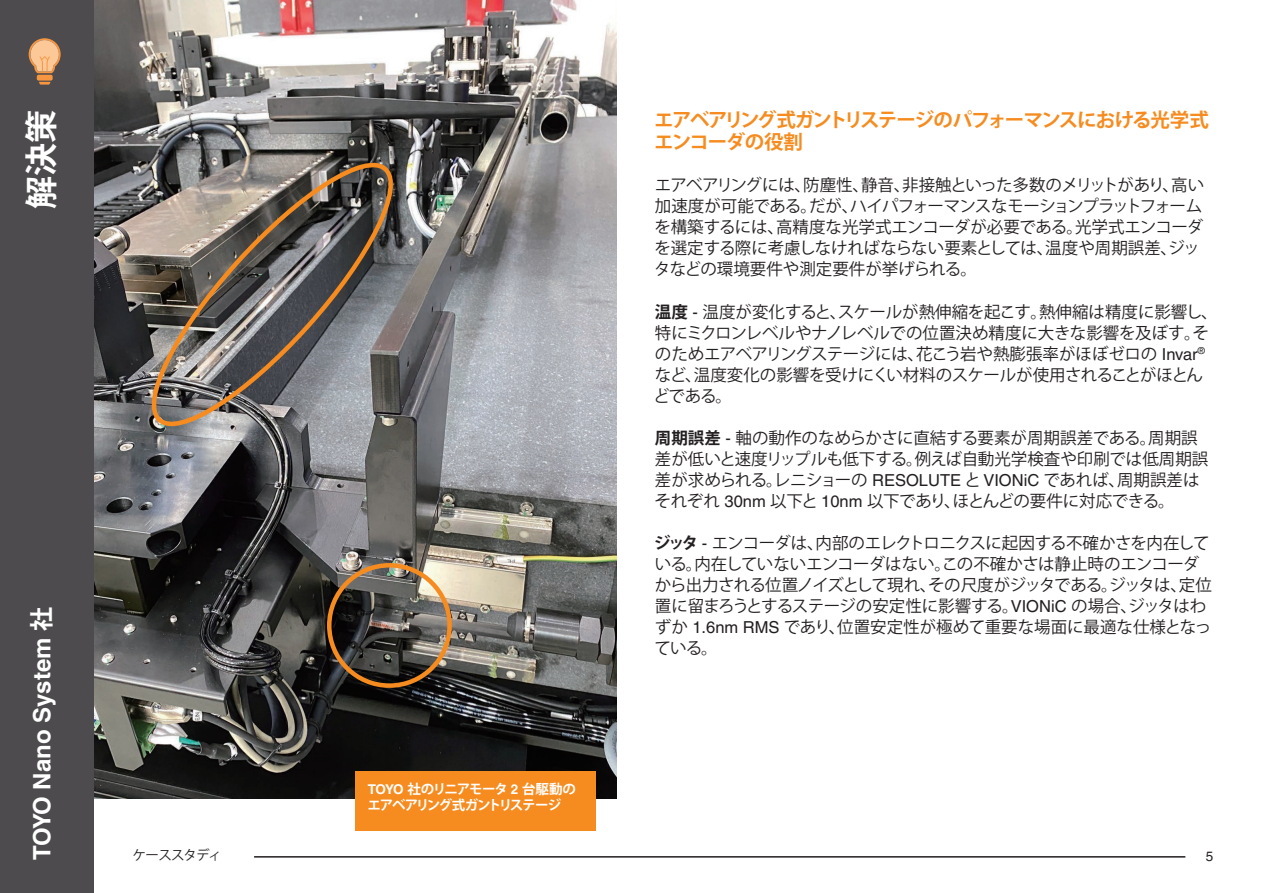
<style>
.page{position:relative;width:1263px;height:893px;background:#fff}
.page>*{position:absolute;margin:0;border:0;box-sizing:border-box;transform-origin:0 0}
.Section_Head_22pt_Bold_White{font:700 33px "Koz Go Std";color:#fff}
.Subheading_16pt_Bold_White{font:700 24px "Helvetica LT Pro";color:#fff}
.Body_Text_13pt_Bold_Orange{font:700 19.5px/22.5px "Koz Go Std";letter-spacing:-.07em;color:#f68c1f}
.Body_Text_11pt{font:16.5px/21px "Koz Go Std";letter-spacing:-.02em;color:#231f20}
.Body_Text_11pt-2{font:16.5px/21px "Koz Go Std";color:#231f20}
.Caption_box_text{font:700 13.5px/16.5px "Koz Go Std";letter-spacing:-.08em;color:#fff}
.Body_Text_9pt{font:13.5px "Koz Go Std";letter-spacing:-.065em;color:#231f20}
.t1{font:13.5px "Helvetica LT Pro";color:#231f20}
.s1{font-family:"Koz Go Std"}
.s2{font-family:"Helvetica LT Pro"}
.s3{font-weight:700}
</style>
<div class="page">
<img style="left:94px;top:0;width:523px;height:798px">
<div style="left:355px;top:771px;width:240px;height:60px;background:#f68c1f"></div>
<svg style="left:140px;top:145px;width:265px;height:292px;background:#746e6a"></svg>
<div style="left:327px;top:563px;width:125px;height:125px;border:4px solid #f68c1f;border-radius:50%"></div>
<hr style="left:254px;top:856px;width:931px;height:2px;background:#231f20">
<div style="left:0;top:0;width:94px;height:893px;background:#4d4b4d"></div>
<div style="left:37px;top:75px;width:16px;height:6px;background:#f79641;border-radius:2px"></div>
<svg style="left:39px;top:82px;width:11px;height:3px"></svg>
<svg style="left:29px;top:38px;width:32px;height:35px"></svg>
<p class="Section_Head_22pt_Bold_White" style="left:20px;top:209px;width:101px;rotate:-90deg">解決策</p>
<p class="Subheading_16pt_Bold_White" style="left:27px;top:860px;width:255px;rotate:-90deg">TOYO Nano System <span class="s1">社</span></p>
<p class="Body_Text_9pt" style="left:133px;top:847px;width:91px">ケーススタディ</p>
<p class="Caption_box_text" style="left:367px;top:781px;width:210px"><span class="s2">TOYO</span> 社のリニアモータ <span class="s2">2</span> 台駆動のエアベアリング式ガントリステージ</p>
<p class="Body_Text_13pt_Bold_Orange" style="left:654px;top:109px;width:556px">エアベアリング式ガントリステージのパフォーマンスにおける光学式エンコーダの役割</p>
<p class="Body_Text_11pt" style="left:654px;top:175px;width:552px">エアベアリングには、防塵性、静音、非接触といった多数のメリットがあり、高い加速度が可能である。だが、ハイパフォーマンスなモーションプラットフォームを構築するには、高精度な光学式エンコーダが必要である。光学式エンコーダを選定する際に考慮しなければならない要素としては、温度や周期誤差、ジッタなどの環境要件や測定要件が挙げられる。</p>
<p class="Body_Text_11pt" style="left:653px;top:302px;width:565px"><span class="s3">温度</span> <span class="s2">-</span> 温度が変化すると、スケールが熱伸縮を起こす。熱伸縮は精度に影響し、特にミクロンレベルやナノレベルでの位置決め精度に大きな影響を及ぼす。そのためエアベアリングステージには、花こう岩や熱膨張率がほぼゼロの <span class="s2">Invar</span><sup>®</sup>など、温度変化の影響を受けにくい材料のスケールが使用されることがほとんどである。</p>
<p class="Body_Text_11pt-2" style="left:654px;top:428px;width:555px"><span class="s3">周期誤差</span> <span class="s2">-</span> 軸の動作のなめらかさに直結する要素が周期誤差である。周期誤差が低いと速度リップルも低下する。例えば自動光学検査や印刷では低周期誤差が求められる。レニショーの <span class="s2">RESOLUTE</span> と <span class="s2">VIONiC</span> であれば、周期誤差はそれぞれ <span class="s2">30nm</span> 以下と <span class="s2">10nm</span> 以下であり、ほとんどの要件に対応できる。</p>
<p class="Body_Text_11pt" style="left:654px;top:533px;width:559px"><span class="s3">ジッタ</span> <span class="s2">-</span> エンコーダは、内部のエレクトロニクスに起因する不確かさを内在している。内在していないエンコーダはない。この不確かさは静止時のエンコーダから出力される位置ノイズとして現れ、その尺度がジッタである。ジッタは、定位置に留まろうとするステージの安定性に影響する。<span class="s2">VIONiC</span> の場合、ジッタはわずか <span class="s2">1.6nm RMS</span> であり、位置安定性が極めて重要な場面に最適な仕様となっている。</p>
<p class="t1" style="left:1206px;top:849px;width:9px">5</p>
</div>
